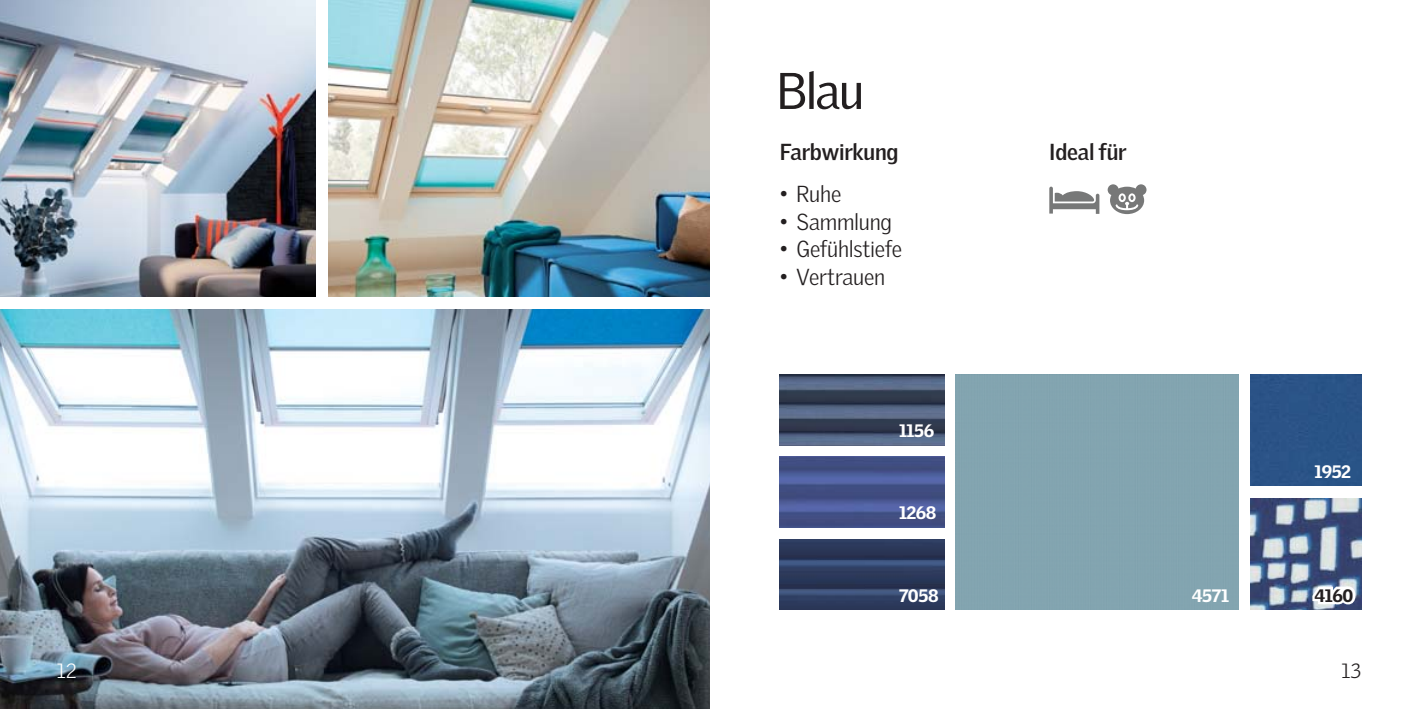
<style>
.page{position:relative;width:1418px;height:709px;background:#fff}
.page>*{position:absolute;margin:0;border:0;box-sizing:border-box;transform-origin:0 0}
.t1{font:50px "Velux Gothic";color:#231f20}
.t2{font:300 22.5px "Velux Gothic";letter-spacing:-.015em;color:#231f20}
.t3{font:700 22.5px "Velux Gothic";letter-spacing:-.01em;color:#231f20}
.t4{font:300 20px "Velux Gothic";color:#fff}
.t5{font:300 20px "Velux Gothic";color:#231f20}
.t6{font:900 17.5px "Velux Gothic";letter-spacing:-.02em;color:#fff}
.t7{font:900 17.5px "Velux Gothic";color:#231f20}
.s1{color:#fff}
</style>
<div class="page">
<img style="left:0;top:0;width:316px;height:297px">
<img style="left:0;top:309px;width:709px;height:400px">
<img style="left:328px;top:0;width:381px;height:297px">
<svg style="left:1107px;top:184px;width:39px;height:30px"></svg>
<svg style="left:1049px;top:187px;width:50px;height:27px"></svg>
<div style="left:1250px;top:375px;width:111px;height:111px;background:#2a5387"></div>
<img style="left:1250px;top:498px;width:111px;height:111px">
<img style="left:780px;top:375px;width:164px;height:70px">
<img style="left:780px;top:539px;width:164px;height:70px">
<img style="left:780px;top:457px;width:164px;height:70px">
<h1 class="t1" style="left:776px;top:71px;width:89px">Blau</h1>
<p class="t3" style="left:780px;top:143px;width:120px">Farbwirkung</p>
<p class="t2" style="left:780px;top:186px;width:63px">• Ruhe</p>
<p class="t2" style="left:780px;top:213px;width:114px">• Sammlung</p>
<p class="t2" style="left:780px;top:241px;width:124px">• Gefühlstiefe</p>
<p class="t2" style="left:780px;top:268px;width:107px">• Vertrauen</p>
<p class="t6" style="left:899px;top:424px;width:37px">1156</p>
<p class="t6" style="left:899px;top:506px;width:39px">1268</p>
<p class="t3" style="left:1049px;top:143px;width:79px">Ideal für</p>
<p class="t6" style="left:1314px;top:465px;width:38px">1952</p>
<p class="t6" style="left:899px;top:589px;width:41px">7058</p>
<p class="t6" style="left:1191px;top:589px;width:39px">4571</p>
<p class="t7" style="left:1314px;top:589px;width:41px"><span class="s1">4</span>160</p>
<p class="t4" style="left:57px;top:664px;width:22px">12</p>
<p class="t5" style="left:1341px;top:664px;width:21px">13</p>
</div>
